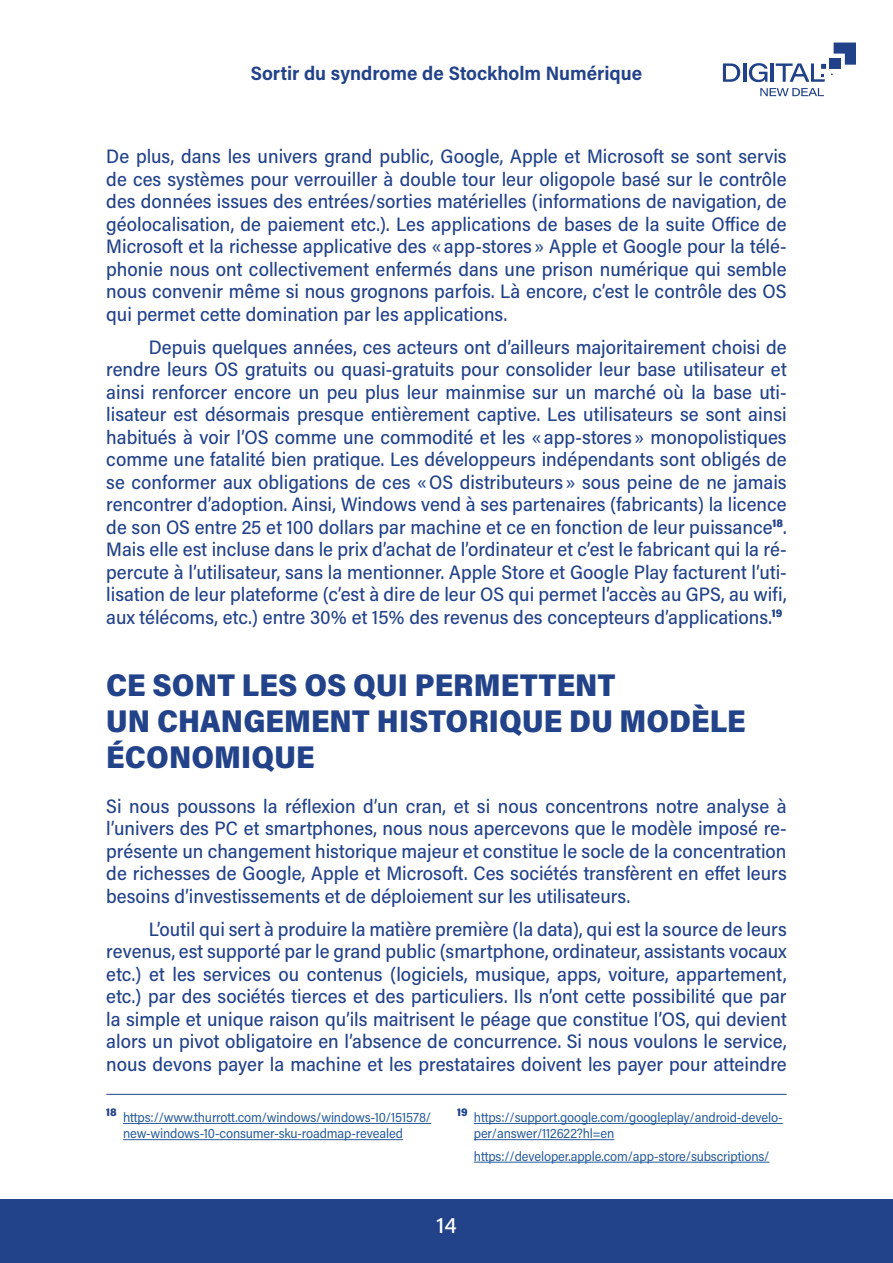
<style>
.page{position:relative;width:893px;height:1263px;background:#fff}
.page>*{position:absolute;margin:0;border:0;box-sizing:border-box;transform-origin:0 0}
.t1{font:900 31.5px/36px "Acumin Pro Semi Cond";color:#224289}
.t2{font:500 22.5px "Acumin Pro";color:#fff}
.t3{font:500 19.5px/22.5px "Acumin Pro Semi Cond";color:#224289;text-align:justify}
.t4{font:700 19.5px "Acumin Pro Semi Cond";color:#224289}
.t5{font:13.5px/16.2px "Acumin Pro Semi Cond";letter-spacing:-.01em;color:#275b9b}
.t6{font:900 11.4px "Acumin Pro Semi Cond";color:#224289}
</style>
<div class="page">
<div style="left:0;top:1199px;width:893px;height:64px;background:#224289"></div>
<svg style="left:723px;top:63px;width:17px;height:19px"></svg>
<svg style="left:749px;top:63px;width:18px;height:19px"></svg>
<hr style="left:771px;top:63px;width:3px;height:19px;background:#214289">
<hr style="left:743px;top:63px;width:3px;height:19px;background:#214289">
<svg style="left:760px;top:88px;width:64px;height:8px"></svg>
<svg style="left:776px;top:43px;width:80px;height:39px"></svg>
<hr style="left:123px;top:1123px;width:308px;height:1px;background:#275b9b">
<hr style="left:123px;top:1139px;width:280px;height:1px;background:#275b9b">
<hr style="left:474px;top:1123px;width:309px;height:1px;background:#275b9b">
<hr style="left:474px;top:1139px;width:140px;height:1px;background:#275b9b">
<hr style="left:474px;top:1162px;width:295px;height:1px;background:#275b9b">
<hr style="left:106px;top:1094px;width:681px;height:1px;background:#224289">
<p class="t4" style="left:251px;top:59px;width:393px">Sortir du syndrome de Stockholm Numérique</p>
<p class="t3" style="left:106px;top:144px;width:682px">De plus, dans les univers grand public, Google, Apple et Microsoft se sont servis de ces systèmes pour verrouiller à double tour leur oligopole basé sur le contrôle des données issues des entrées/sorties matérielles (informations de navigation, de géolocalisation, de paiement etc.). Les applications de bases de la suite Office de Microsoft et la richesse applicative des «app-stores » Apple et Google pour la télé&shy;phonie nous ont collectivement enfermés dans une prison numérique qui semble nous convenir même si nous grognons parfois. Là encore, c’est le contrôle des OS qui permet cette domination par les applications.</p>
<p class="t3" style="left:106px;top:335px;width:682px;text-indent:43px">Depuis quelques années, ces acteurs ont d’ailleurs majoritairement choisi de rendre leurs OS gratuits ou quasi-gratuits pour consolider leur base utilisateur et ainsi renforcer encore un peu plus leur mainmise sur un marché où la base uti&shy;lisateur est désormais presque entièrement captive. Les utilisateurs se sont ainsi habitués à voir l’OS comme une commodité et les « app-stores » monopolistiques comme une fatalité bien pratique. Les développeurs indépendants sont obligés de se conformer aux obligations de ces «OS distributeurs » sous peine de ne jamais rencontrer d’adoption. Ainsi, Windows vend à ses partenaires (fabricants) la licence de son OS entre 25 et 100 dollars par machine et ce en fonction de leur puissance<sup>18</sup>.<br>Mais elle est incluse dans le prix d’achat de l’ordinateur et c’est le fabricant qui la ré&shy;percute à l’utilisateur, sans la mentionner. Apple Store et Google Play facturent l’uti&shy;lisation de leur plateforme (c’est à dire de leur OS qui permet l’accès au GPS, au wifi, aux télécoms, etc.) entre 30% et 15% des revenus des concepteurs d’applications.<sup>19</sup></p>
<h1 class="t1" style="left:106px;top:665px;width:641px">CE SONT LES OS QUI PERMETTENT<br>UN CHANGEMENT HISTORIQUE DU MODÈLE<br>ÉCONOMIQUE</h1>
<p class="t3" style="left:106px;top:794px;width:682px">Si nous poussons la réflexion d’un cran, et si nous concentrons notre analyse à l’univers des PC et smartphones, nous nous apercevons que le modèle imposé re&shy;présente un changement historique majeur et constitue le socle de la concentration de richesses de Google, Apple et Microsoft. Ces sociétés transfèrent en effet leurs besoins d’investissements et de déploiement sur les utilisateurs.</p>
<p class="t3" style="left:106px;top:917px;width:682px;text-indent:43px">L’outil qui sert à produire la matière première (la data), qui est la source de leurs revenus, est supporté par le grand public (smartphone, ordinateur, assistants vocaux etc.) et les services ou contenus (logiciels, musique, apps, voiture, appartement, etc.) par des sociétés tierces et des particuliers. Ils n’ont cette possibilité que par la simple et unique raison qu’ils maitrisent le péage que constitue l’OS, qui devient alors un pivot obligatoire en l’absence de concurrence. Si nous voulons le service, nous devons payer la machine et les prestataires doivent les payer pour atteindre</p>
<p class="t6" style="left:106px;top:1104px;width:12px">18</p>
<p class="t5" style="left:123px;top:1109px;width:310px">https://www.thurrott.com/windows/windows‐10/151578/ new‐windows‐10‐consumer‐sku‐roadmap‐revealed</p>
<p class="t6" style="left:457px;top:1104px;width:12px">19</p>
<p class="t5" style="left:474px;top:1109px;width:310px">https://support.google.com/googleplay/android‐develo&shy;per/answer/112622?hl=en</p>
<p class="t5" style="left:474px;top:1147px;width:297px">https://developer.apple.com/app-store/subscriptions/</p>
<p class="t2" style="left:436px;top:1210px;width:22px">14</p>
</div>
